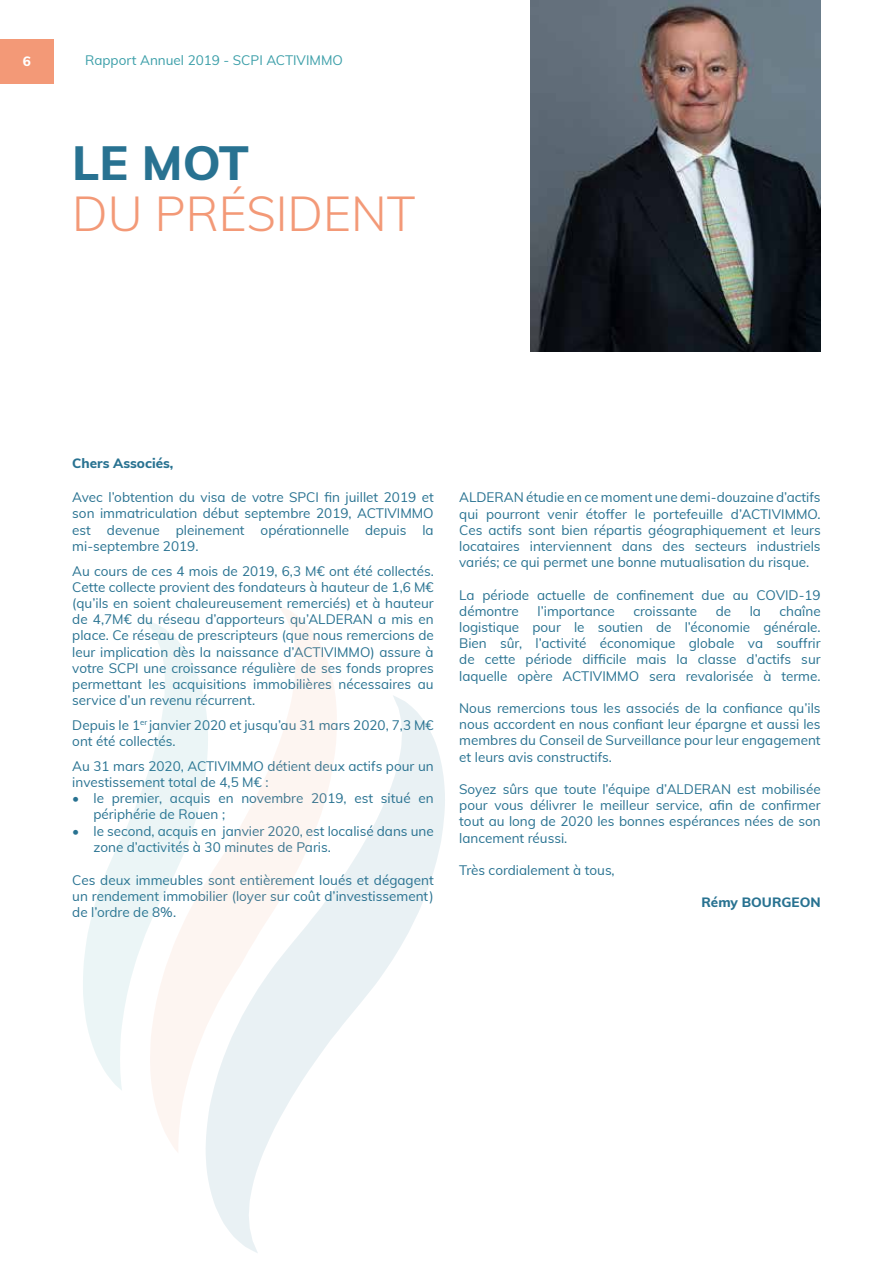
<style>
.page{position:relative;width:893px;height:1263px;background:#fff}
.page>*{position:absolute;margin:0;border:0;box-sizing:border-box;transform-origin:0 0}
.t1{font:300 48px "Muli";color:#f39977}
.t2{font:800 48px "Muli";color:#287291}
.t3{font:13.5px/16.2px "Muli";color:#287291;text-align:justify}
.t4{font:13.5px "Muli";color:#3c9fa9}
.t5{font:800 13.5px "Muli";color:#287291}
.t6{font:800 13.5px "Muli";color:#fff}
</style>
<div class="page">
<img style="left:530px;top:0;width:291px;height:351px">
<div style="left:0;top:39px;width:54px;height:45px;background:#f39977"></div>
<svg style="left:83px;top:620px;width:67px;height:470px"></svg>
<svg style="left:150px;top:606px;width:185px;height:546px"></svg>
<svg style="left:206px;top:695px;width:239px;height:558px"></svg>
<hr style="left:892px;top:0;width:1px;height:1263px;background:#f39977">
<p class="t6" style="left:23px;top:52px;width:10px">6</p>
<p class="t4" style="left:85px;top:51px;width:259px">Rapport Annuel 2019 - SCPI ACTIVIMMO</p>
<h1 class="t2" style="left:72px;top:128px;width:178px">LE MOT</h1>
<h1 class="t1" style="left:72px;top:179px;width:345px">DU PRÉSIDENT</h1>
<p class="t5" style="left:72px;top:453px;width:103px">Chers Associés,</p>
<p class="t3" style="left:72px;top:489px;width:363px">Avec l’obtention du visa de votre SPCI fin juillet 2019 et son immatriculation début septembre 2019, ACTIVIMMO est devenue pleinement opérationnelle depuis la mi-septembre 2019.</p>
<p class="t3" style="left:72px;top:562px;width:363px">Au cours de ces 4 mois de 2019, 6,3 M€ ont été collectés.<br>Cette collecte provient des fondateurs à hauteur de 1,6 M€ (qu’ils en soient chaleureusement remerciés) et à hauteur de 4,7M€ du réseau d’apporteurs qu’ALDERAN a mis en place. Ce réseau de prescripteurs (que nous remercions de leur implication dès la naissance d’ACTIVIMMO) assure à votre SCPI une croissance régulière de ses fonds propres permettant les acquisitions immobilières nécessaires au service d’un revenu récurrent.</p>
<p class="t3" style="left:72px;top:716px;width:363px">Depuis le 1<sup>er</sup> janvier 2020 et jusqu’au 31 mars 2020, 7,3 M€ ont été collectés.</p>
<p class="t3" style="left:72px;top:757px;width:363px">Au 31 mars 2020, ACTIVIMMO détient deux actifs pour un investissement total de 4,5 M€ :</p>
<p class="t3" style="left:94px;top:790px;width:342px;text-indent:-21px">• le premier, acquis en novembre 2019, est situé en périphérie de Rouen ;</p>
<p class="t3" style="left:94px;top:822px;width:342px;text-indent:-21px">• le second, acquis en janvier 2020, est localisé dans une zone d’activités à 30 minutes de Paris.</p>
<p class="t3" style="left:72px;top:871px;width:363px">Ces deux immeubles sont entièrement loués et dégagent un rendement immobilier (loyer sur coût d’investissement) de l’ordre de 8%.</p>
<p class="t3" style="left:459px;top:489px;width:363px">ALDERAN étudie en ce moment une demi-douzaine d’actifs qui pourront venir étoffer le portefeuille d’ACTIVIMMO.<br>Ces actifs sont bien répartis géographiquement et leurs locataires interviennent dans des secteurs industriels variés; ce qui permet une bonne mutualisation du risque.</p>
<p class="t3" style="left:459px;top:586px;width:363px">La période actuelle de confinement due au COVID-19 démontre</p>
<p class="t3" style="left:459px;top:602px;width:363px;text-indent:320px">chaîne logistique pour le soutien de l’économie générale.<br>Bien sûr, l’activité économique globale va souffrir de cette période difficile mais la classe d’actifs sur laquelle opère ACTIVIMMO sera revalorisée à terme.</p>
<p class="t3" style="left:459px;top:699px;width:363px">Nous remercions tous les associés de la confiance qu’ils nous accordent en nous confiant leur épargne et aussi les membres du Conseil de Surveillance pour leur engagement et leurs avis constructifs.</p>
<p class="t3" style="left:459px;top:780px;width:363px">Soyez sûrs que toute l’équipe d’ALDERAN est mobilisée pour vous délivrer le meilleur service, afin de confirmer tout au long de 2020 les bonnes espérances nées de son lancement réussi.</p>
<p class="t3" style="left:459px;top:861px;width:157px">Très cordialement à tous,</p>
<p class="t5" style="left:701px;top:893px;width:121px">Rémy BOURGEON</p>
<p class="t3" style="left:537px;top:602px;width:79px">l’importance</p>
<p class="t3" style="left:633px;top:602px;width:65px">croissante</p>
<p class="t3" style="left:716px;top:602px;width:17px">de</p>
<p class="t3" style="left:750px;top:602px;width:13px">la</p>
</div>
